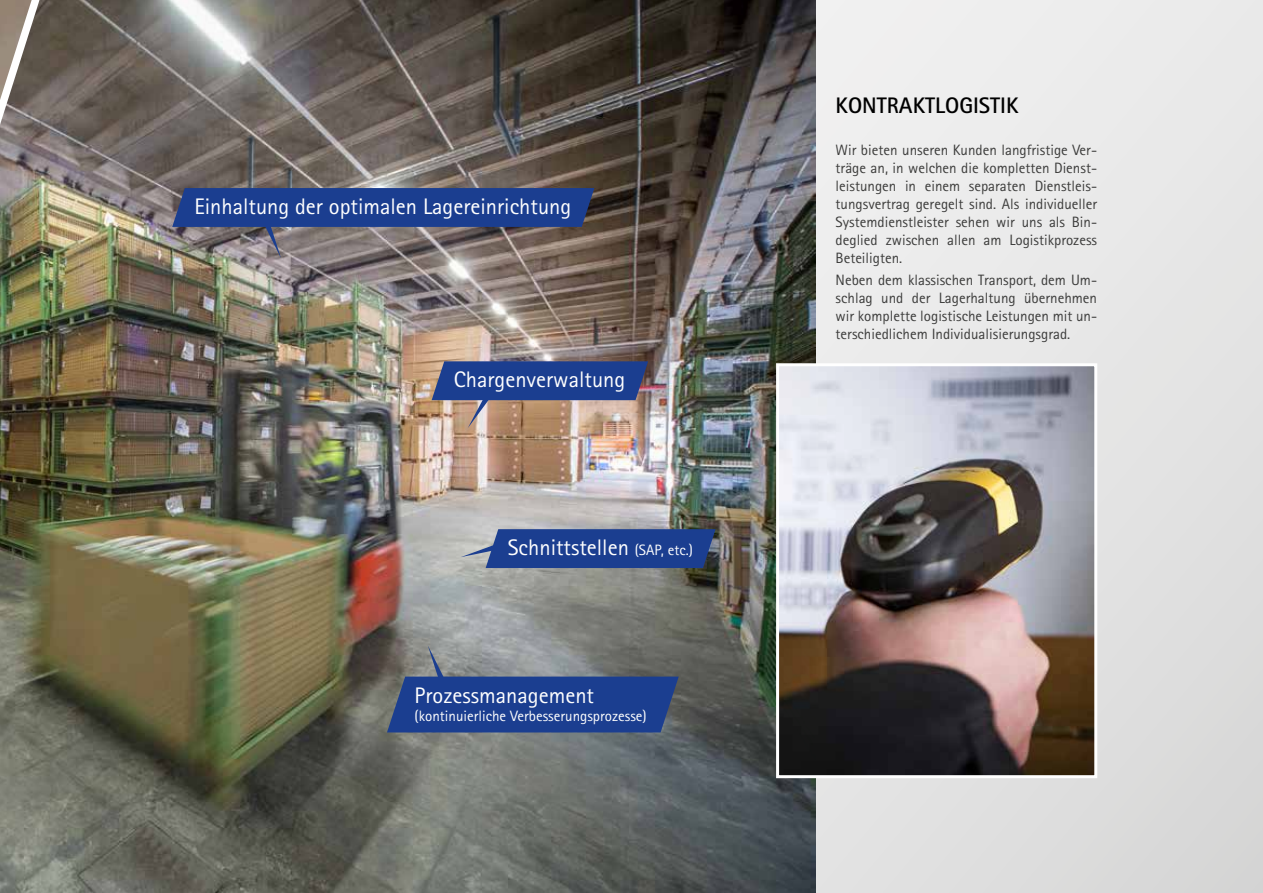
<style>
.page{position:relative;width:1263px;height:893px;background:#fff}
.page>*{position:absolute;margin:0;border:0;box-sizing:border-box;transform-origin:0 0}
.t1{font:22.5px "Rotis Sans Serif Std";color:#fff}
.t2{font:700 22.5px "Rotis Sans Serif Std";color:#000}
.t3{font:15px/18px "Rotis Sans Serif Std";color:#3c3c3b;text-align:justify}
.t4{font:15px "Rotis Sans Serif Std";color:#fff}
.s1{font-size:15px}
</style>
<div class="page">
<div style="left:0;top:0;width:1263px;height:893px;background:linear-gradient(to bottom,#eee,#d9d9d9)"></div>
<img style="left:61px;top:0;width:755px;height:893px">
<img style="left:0;top:0;width:61px;height:893px">
<svg style="left:432px;top:361px;width:216px;height:67px;background:#656a8c"></svg>
<svg style="left:387px;top:645px;width:292px;height:87px;background:#435989"></svg>
<svg style="left:172px;top:188px;width:422px;height:70px;background:#495781"></svg>
<svg style="left:461px;top:529px;width:255px;height:39px;background:#2f4d93"></svg>
<img style="left:780px;top:367px;width:313px;height:407px">
<div style="left:776px;top:363px;width:321px;height:415px;border:3px solid #fff"></div>
<h1 class="t1" style="left:194px;top:193px;width:378px">Einhaltung der optimalen Lagereinrichtung</h1>
<h1 class="t1" style="left:454px;top:367px;width:173px">Chargenverwaltung</h1>
<h1 class="t1" style="left:508px;top:534px;width:187px">Schnittstellen <span class="s1">(SAP, etc.)</span></h1>
<h1 class="t1" style="left:415px;top:682px;width:181px">Prozessmanagement</h1>
<p class="t4" style="left:415px;top:707px;width:234px">(kontinuierliche Verbesserungsprozesse)</p>
<h1 class="t2" style="left:836px;top:91px;width:184px">KONTRAKTLOGISTIK</h1>
<p class="t3" style="left:836px;top:140px;width:263px">Wir bieten unseren Kunden langfristige Ver&shy;träge an, in welchen die kompletten Dienst&shy;leistungen in einem separaten Dienstleis&shy;tungsvertrag geregelt sind. Als individueller Systemdienstleister sehen wir uns als Bin&shy;deglied zwischen allen am Logistikprozess Beteiligten.</p>
<p class="t3" style="left:836px;top:271px;width:263px">Neben dem klassischen Transport, dem Um&shy;schlag und der Lagerhaltung übernehmen wir komplette logistische Leistungen mit un&shy;terschiedlichem Individualisierungsgrad.</p>
</div>
